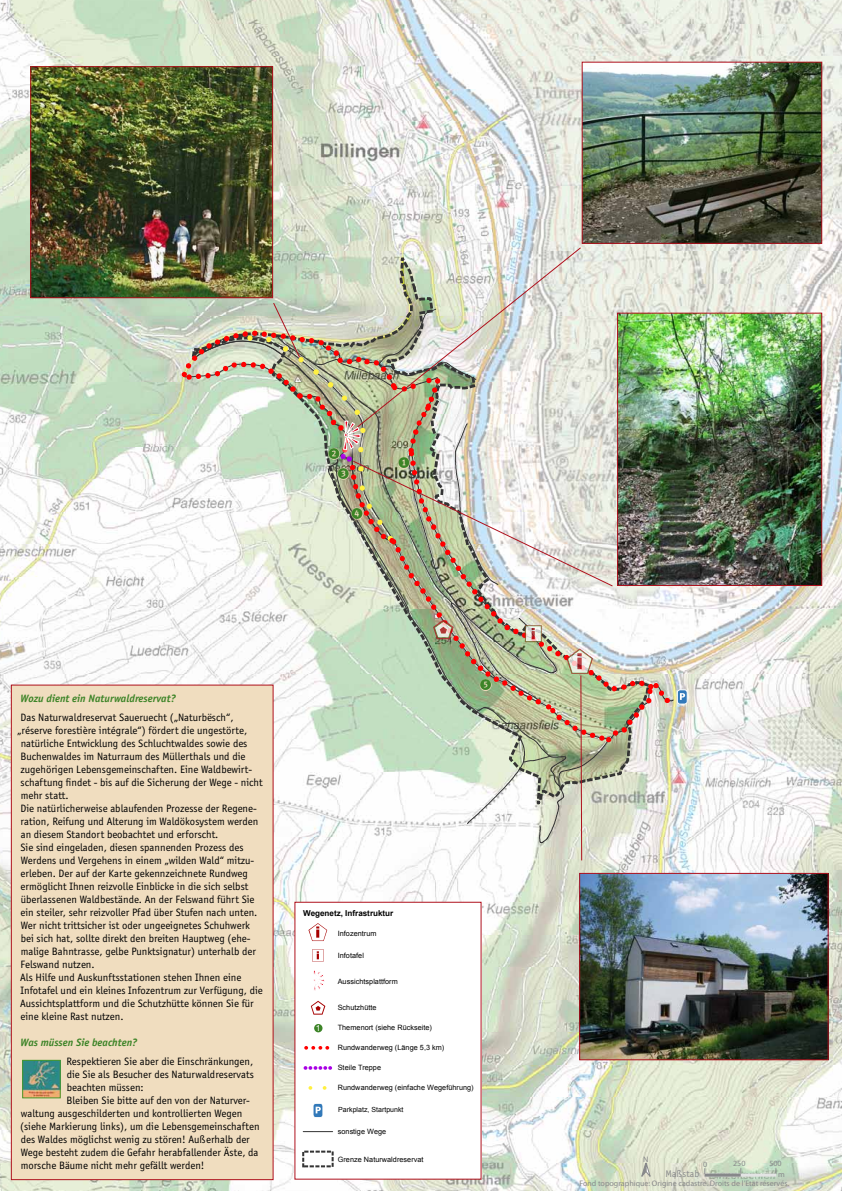
<style>
.page{position:relative;width:842px;height:1191px;background:#fff}
.page>*{position:absolute;margin:0;border:0;box-sizing:border-box;transform-origin:0 0}
.t1{font:16.2px "FF Dingbests";color:#3c8427}
.t2{font:16px "FF Dingbests";color:#3c8427}
.t3{font:11px "Officina Sans EF";color:#000}
.t4{font:italic 700 11px "Officina Sans EF";color:#3c8427}
.t5{font:10px "Officina Sans EF";color:#87888a}
.t6{font:8.5px "Arial";color:#fff}
.t7{font:700 8.1px "Arial";color:#000}
.t8{font:8px "Myriad Pro";color:#87888a}
.t9{font:7.3px "Arial";color:#000}
.t10{font:7px "Arial";color:#000}
</style>
<div class="page">
<img style="left:0;top:0;width:842px;height:1191px">
<div style="left:295px;top:902px;width:186px;height:277px;background:#fff"></div>
<svg style="left:308px;top:923px;width:19px;height:18px"></svg>
<svg style="left:312px;top:949px;width:12px;height:12px"></svg>
<svg style="left:311px;top:1000px;width:14px;height:14px"></svg>
<svg style="left:304px;top:1046px;width:25px;height:3px"></svg>
<svg style="left:304px;top:1066px;width:28px;height:3px"></svg>
<hr style="left:303px;top:1131px;width:30px;height:1px;background:#343434">
<svg style="left:302px;top:1150px;width:32px;height:17px"></svg>
<svg style="left:313px;top:970px;width:12px;height:20px"></svg>
<div style="left:314px;top:1024px;width:8px;height:8px;background:#3c8427;border-radius:50%"></div>
<div style="left:11px;top:685px;width:262px;height:494px;background:#f0ddbf"></div>
<img style="left:584px;top:64px;width:236px;height:178px">
<div style="left:582px;top:62px;width:240px;height:182px;border:1px solid #af111d"></div>
<img style="left:674px;top:315px;width:146px;height:269px">
<div style="left:617px;top:313px;width:205px;height:273px;border:1px solid #af111d"></div>
<img style="left:32px;top:68px;width:239px;height:228px">
<div style="left:30px;top:66px;width:243px;height:232px;border:1px solid #af111d"></div>
<img style="left:581px;top:875px;width:246px;height:183px">
<div style="left:579px;top:873px;width:250px;height:187px;border:1px solid #af111d"></div>
<svg style="left:641px;top:1162px;width:10px;height:16px"></svg>
<hr style="left:705px;top:1173px;width:71px;height:3px;background:#e3e4e4">
<hr style="left:705px;top:1173px;width:36px;height:3px;background:#87888a">
<img style="left:24px;top:1061px;width:35px;height:35px">
<div style="left:22px;top:1059px;width:39px;height:39px;border:1px solid #48982b"></div>
<img style="left:182px;top:247px;width:492px;height:614px">
<svg style="left:677px;top:690px;width:10px;height:14px"></svg>
<div style="left:677px;top:689px;width:10px;height:15px;border:1px solid #fff;border-radius:3px"></div>
<svg style="left:680px;top:693px;width:5px;height:7px"></svg>
<svg style="left:313px;top:1103px;width:10px;height:14px"></svg>
<div style="left:313px;top:1103px;width:10px;height:14px;border:1px solid #fff;border-radius:3px"></div>
<svg style="left:316px;top:1106px;width:5px;height:7px"></svg>
<h2 class="t2" style="left:327px;top:445px;width:15px">2</h2>
<h2 class="t2" style="left:336px;top:465px;width:15px">3</h2>
<h1 class="t1" style="left:350px;top:505px;width:15px">4</h1>
<h2 class="t2" style="left:397px;top:454px;width:15px">1</h2>
<p class="t4" style="left:21px;top:692px;width:157px">Wozu dient ein Naturwaldreservat?</p>
<p class="t3" style="left:21px;top:711px;width:215px">Das Naturwaldreservat Saueruecht („Naturbësch“,</p>
<p class="t3" style="left:17px;top:724px;width:232px">„réserve forestière intégrale“) fördert die ungestörte,</p>
<p class="t3" style="left:21px;top:737px;width:228px">natürliche Entwicklung des Schluchtwaldes sowie des</p>
<p class="t3" style="left:21px;top:750px;width:226px">Buchenwaldes im Naturraum des Müllerthals und die</p>
<p class="t3" style="left:21px;top:763px;width:233px">zugehörigen Lebensgemeinschaften. Eine Waldbewirt-</p>
<p class="t3" style="left:21px;top:776px;width:244px">schaftung findet - bis auf die Sicherung der Wege - nicht</p>
<p class="t3" style="left:21px;top:789px;width:49px">mehr statt.</p>
<p class="t3" style="left:21px;top:802px;width:238px">Die natürlicherweise ablaufenden Prozesse der Regene-</p>
<p class="t3" style="left:21px;top:815px;width:239px">ration, Reifung und Alterung im Waldökosystem werden</p>
<p class="t3" style="left:21px;top:828px;width:199px">an diesem Standort beobachtet und erforscht.</p>
<p class="t3" style="left:20px;top:841px;width:225px">Sie sind eingeladen, diesen spannenden Prozess des</p>
<p class="t3" style="left:21px;top:854px;width:235px">Werdens und Vergehens in einem „wilden Wald“ mitzu-</p>
<p class="t3" style="left:21px;top:867px;width:229px">erleben. Der auf der Karte gekennzeichnete Rundweg</p>
<p class="t3" style="left:21px;top:880px;width:229px">ermöglicht Ihnen reizvolle Einblicke in die sich selbst</p>
<p class="t3" style="left:21px;top:893px;width:235px">überlassenen Waldbestände. An der Felswand führt Sie</p>
<p class="t3" style="left:21px;top:906px;width:238px">ein steiler, sehr reizvoller Pfad über Stufen nach unten.</p>
<p class="t3" style="left:21px;top:919px;width:231px">Wer nicht trittsicher ist oder ungeeignetes Schuhwerk</p>
<p class="t3" style="left:21px;top:932px;width:231px">bei sich hat, sollte direkt den breiten Hauptweg (ehe-</p>
<p class="t3" style="left:21px;top:945px;width:237px">malige Bahntrasse, gelbe Punktsignatur) unterhalb der</p>
<p class="t3" style="left:21px;top:958px;width:76px">Felswand nutzen.</p>
<p class="t3" style="left:20px;top:971px;width:223px">Als Hilfe und Auskunftsstationen stehen Ihnen eine</p>
<p class="t3" style="left:21px;top:984px;width:244px">Infotafel und ein kleines Infozentrum zur Verfügung, die</p>
<p class="t3" style="left:20px;top:997px;width:235px">Aussichtsplattform und die Schutzhütte können Sie für</p>
<p class="t3" style="left:21px;top:1010px;width:105px">eine kleine Rast nutzen.</p>
<p class="t4" style="left:21px;top:1036px;width:118px">Was müssen Sie beachten?</p>
<p class="t3" style="left:67px;top:1055px;width:188px">Respektieren Sie aber die Einschränkungen,</p>
<p class="t3" style="left:67px;top:1068px;width:189px">die Sie als Besucher des Naturwaldreservats</p>
<p class="t3" style="left:67px;top:1081px;width:78px">beachten müssen:</p>
<p class="t3" style="left:67px;top:1094px;width:185px">Bleiben Sie bitte auf den von der Naturver-</p>
<p class="t3" style="left:21px;top:1107px;width:223px">waltung ausgeschilderten und kontrollierten Wegen</p>
<p class="t3" style="left:20px;top:1120px;width:241px">(siehe Markierung links), um die Lebensgemeinschaften</p>
<p class="t3" style="left:21px;top:1133px;width:231px">des Waldes möglichst wenig zu stören! Außerhalb der</p>
<p class="t3" style="left:21px;top:1146px;width:239px">Wege besteht zudem die Gefahr herabfallender Äste, da</p>
<p class="t3" style="left:21px;top:1159px;width:185px">morsche Bäume nicht mehr gefällt werden!</p>
<h2 class="t2" style="left:479px;top:676px;width:15px">5</h2>
<p class="t7" style="left:303px;top:908px;width:92px">Wegenetz, Infrastruktur</p>
<p class="t9" style="left:338px;top:928px;width:40px">Infozentrum</p>
<p class="t9" style="left:338px;top:950px;width:28px">Infotafel</p>
<p class="t9" style="left:338px;top:976px;width:61px">Aussichtsplattform</p>
<p class="t9" style="left:338px;top:1003px;width:40px">Schutzhütte</p>
<p class="t9" style="left:338px;top:1023px;width:96px">Themenort (siehe Rückseite)</p>
<p class="t9" style="left:338px;top:1043px;width:108px">Rundwanderweg (Länge 5,3 km)</p>
<p class="t9" style="left:338px;top:1063px;width:45px">Steile Treppe</p>
<p class="t9" style="left:338px;top:1083px;width:137px">Rundwanderweg (einfache Wegeführung)</p>
<p class="t9" style="left:338px;top:1127px;width:50px">sonstige Wege</p>
<p class="t9" style="left:338px;top:1154px;width:87px">Grenze Naturwaldreservat</p>
<p class="t6" style="left:316px;top:1022px;width:6px">1</p>
<p class="t10" style="left:338px;top:1105px;width:67px">Parkplatz, Startpunkt</p>
<p class="t8" style="left:643px;top:1154px;width:7px">N</p>
<p class="t8" style="left:703px;top:1159px;width:6px">0</p>
<p class="t8" style="left:733px;top:1158px;width:14px">250</p>
<p class="t8" style="left:769px;top:1158px;width:14px">500</p>
<p class="t5" style="left:665px;top:1167px;width:35px">Maßstab</p>
<p class="t8" style="left:778px;top:1168px;width:8px">m</p>
<p class="t8" style="left:579px;top:1178px;width:211px">Fond topographique: Origine cadastre. Droits de l’Etat réservés.</p>
</div>
